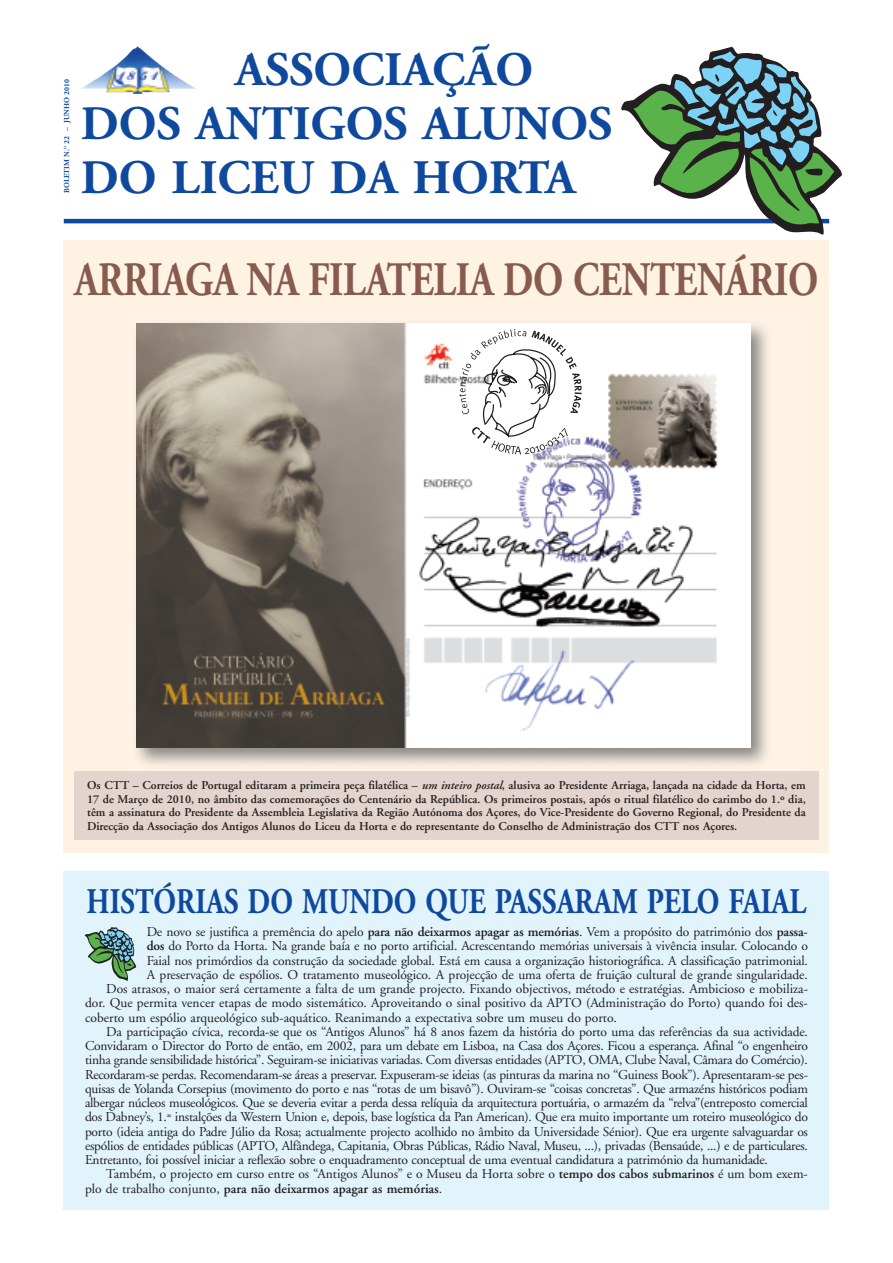
<style>
.page{position:relative;width:893px;height:1263px;background:#fff}
.page>*{position:absolute;margin:0;border:0;box-sizing:border-box;transform-origin:0 0}
.t1{font:700 48px/54px "Adobe Garamond";color:#0f499d}
.t2{font:700 48px "Adobe Garamond";letter-spacing:-.01em;color:#875b4d;scale:.8 1}
.t3{font:700 36px "Adobe Garamond";color:#0f499d;scale:.8 1}
.t4{font:13.5px "Adobe Garamond";letter-spacing:-.02em;color:#231f20}
.t5{font:13.5px "Adobe Garamond";color:#231f20}
.t6{font:600 13.5px "Adobe Garamond";color:#231f20}
.t7{font:600 12px/13.5px "Adobe Garamond";color:#231f20;text-align:justify}
.t8{font:700 7.5px "Adobe Garamond";color:#0f499d}
.s1{font-style:italic}
.s2{font-weight:600}
.s3{font-weight:400}
</style>
<div class="page">
<div style="left:64px;top:240px;width:765px;height:613px;background:#fef2e3"></div>
<img style="left:82px;top:46px;width:114px;height:48px">
<hr style="left:64px;top:219px;width:765px;height:4px;background:#0f499d">
<svg style="left:619px;top:47px;width:223px;height:188px"></svg>
<div style="left:64px;top:872px;width:765px;height:338px;background:#e1f4fc"></div>
<svg style="left:85px;top:927px;width:51px;height:54px"></svg>
<img style="left:128px;top:323px;width:672px;height:449px">
<img style="left:136px;top:323px;width:614px;height:424px">
<div style="left:74px;top:772px;width:745px;height:68px;background:#e3d4cd"></div>
<svg style="left:459px;top:329px;width:123px;height:125px;background:#e4e4e5"></svg>
<p class="t8" style="left:64px;top:193px;width:115px;rotate:-90deg">BOLETIM N.<sup>O</sup> 22 – JUNHO 2010</p>
<h1 class="t1" style="left:81px;top:47px;width:533px;text-indent:154px">ASSOCIAÇÃO<br>DOS ANTIGOS ALUNOS</h1>
<h1 class="t1" style="left:81px;top:155px;width:496px">DO LICEU DA HORTA</h1>
<h1 class="t2" style="left:74px;top:261px;width:932px">ARRIAGA NA FILATELIA DO CENTENÁRIO</h1>
<p class="t7" style="left:87px;top:779px;width:720px">Os CTT – Correios de Portugal editaram a primeira peça filatélica – <span class="s1">um inteiro postal</span>, alusiva ao Presidente Arriaga, lançada na cidade da Horta, em 17 de Março de 2010, no âmbito das comemorações do Centenário da República. Os primeiros postais, após o ritual filatélico do carimbo do 1.º dia, têm a assinatura do Presidente da Assembleia Legislativa da Região Autónoma dos Açores, do Vice-Presidente do Governo Regional, do Presidente da Direcção da Associação dos Antigos Alunos do Liceu da Horta e do representante do Conselho de Administração dos CTT nos Açores.</p>
<h2 class="t3" style="left:87px;top:887px;width:901px">HISTÓRIAS DO MUNDO QUE PASSARAM PELO FAIAL</h2>
<p class="t4" style="left:147px;top:926px;width:663px">De novo se justifica a premência do apelo <span class="s2">para não deixarmos apagar as memórias</span>. Vem a propósito do património dos <span class="s2">passa-</span></p>
<p class="t4" style="left:147px;top:941px;width:663px"><span class="s2">dos</span> do Porto da Horta. Na grande baía e no porto artificial. Acrescentando memórias universais à vivência insular. Colocando o</p>
<p class="t4" style="left:147px;top:955px;width:663px">Faial nos primórdios da construção da sociedade global. Está em causa a organização historiográfica. A classificação patrimonial.</p>
<p class="t4" style="left:147px;top:969px;width:663px">A preservação de espólios. O tratamento museológico. A projecção de uma oferta de fruição cultural de grande singularidade.</p>
<p class="t5" style="left:106px;top:983px;width:703px">Dos atrasos, o maior será certamente a falta de um grande projecto. Fixando objectivos, método e estratégias. Ambicioso e mobiliza-</p>
<p class="t5" style="left:85px;top:998px;width:724px">dor. Que permita vencer etapas de modo sistemático. Aproveitando o sinal positivo da APTO (Administração do Porto) quando foi des-</p>
<p class="t5" style="left:85px;top:1012px;width:533px">coberto um espólio arqueológico sub-aquático. Reanimando a expectativa sobre um museu do porto.</p>
<p class="t4" style="left:106px;top:1026px;width:703px">Da participação cívica, recorda-se que os “Antigos Alunos” há 8 anos fazem da história do porto uma das referências da sua actividade.</p>
<p class="t4" style="left:85px;top:1040px;width:724px">Convidaram o Director do Porto de então, em 2002, para um debate em Lisboa, na Casa dos Açores. Ficou a esperança. Afinal “o engenheiro</p>
<p class="t4" style="left:85px;top:1055px;width:724px">tinha grande sensibilidade histórica”. Seguiram-se iniciativas variadas. Com diversas entidades (APTO, OMA, Clube Naval, Câmara do Comércio).</p>
<p class="t4" style="left:85px;top:1069px;width:724px">Recordaram-se perdas. Recomendaram-se áreas a preservar. Expuseram-se ideias (as pinturas da marina no “Guiness Book”). Apresentaram-se pes-</p>
<p class="t4" style="left:85px;top:1083px;width:724px">quisas de Yolanda Corsepius (movimento do porto e nas “rotas de um bisavô”). Ouviram-se “coisas concretas”. Que armazéns históricos podiam</p>
<p class="t4" style="left:85px;top:1097px;width:724px">albergar núcleos museológicos. Que se deveria evitar a perda dessa relíquia da arquitectura portuária, o armazém da “relva”(entreposto comercial</p>
<p class="t4" style="left:85px;top:1112px;width:724px">dos Dabney’s, 1.<sup>as</sup> instalções da Western Union e, depois, base logística da Pan American). Que era muito importante um roteiro museológico do</p>
<p class="t4" style="left:85px;top:1126px;width:724px">porto (ideia antiga do Padre Júlio da Rosa; actualmente projecto acolhido no âmbito da Universidade Sénior). Que era urgente salvaguardar os</p>
<p class="t4" style="left:85px;top:1140px;width:724px">espólios de entidades públicas (APTO, Alfândega, Capitania, Obras Públicas, Rádio Naval, Museu, ...), privadas (Bensaúde, ...) e de particulares.</p>
<p class="t4" style="left:85px;top:1154px;width:684px">Entretanto, foi possível iniciar a reflexão sobre o enquadramento conceptual de uma eventual candidatura a património da humanidade.</p>
<p class="t5" style="left:106px;top:1169px;width:703px">Também, o projecto em curso entre os “Antigos Alunos” e o Museu da Horta sobre o <span class="s2">tempo dos cabos submarinos</span> é um bom exem-</p>
<p class="t6" style="left:85px;top:1183px;width:359px"><span class="s3">plo de trabalho conjunto,</span> para não deixarmos apagar as memórias<span class="s3">.</span></p>
</div>
